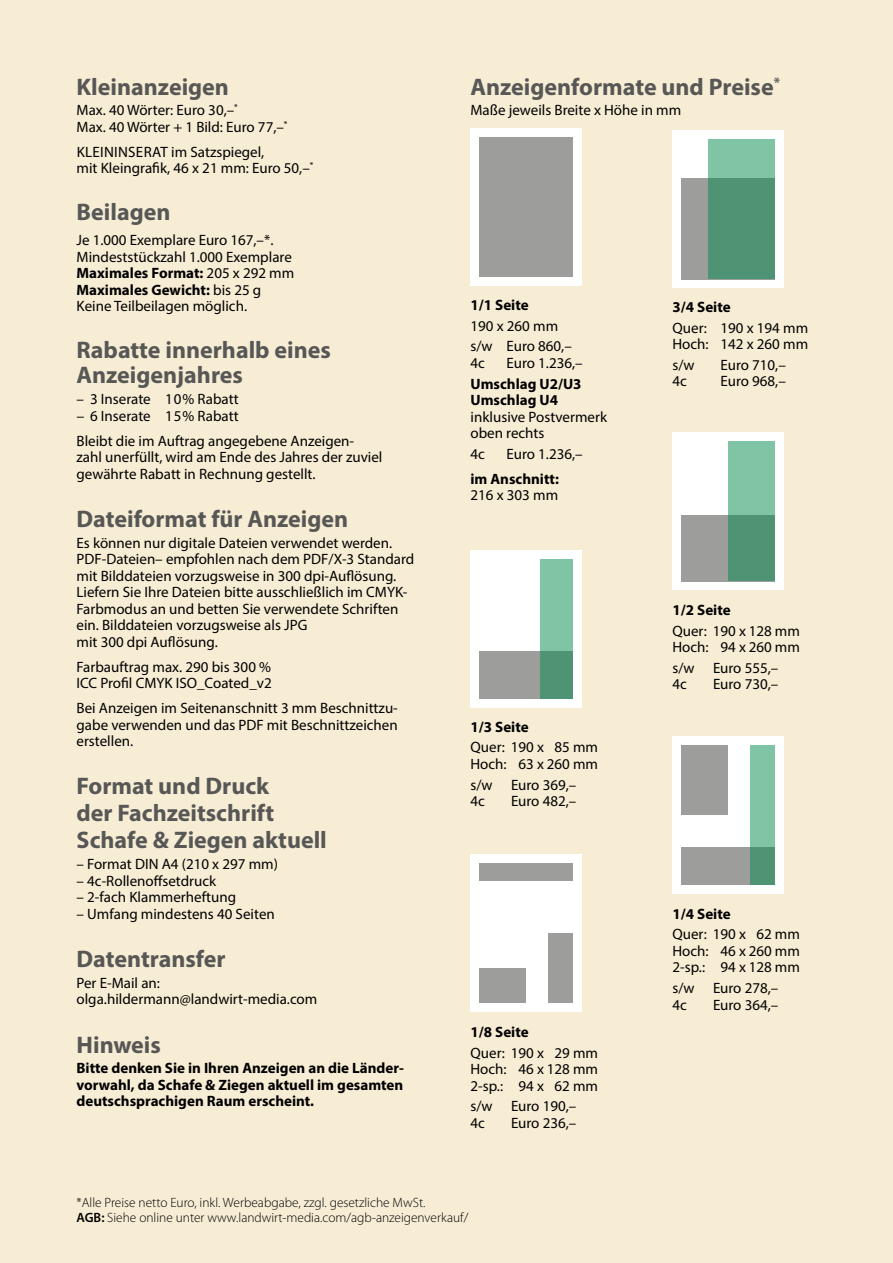
<style>
.page{position:relative;width:893px;height:1263px;background:#f7edd5}
.page>*{position:absolute;margin:0;border:0;box-sizing:border-box;transform-origin:0 0}
.t1{font:700 24px/27px "Myriad Pro";color:#575756}
.t2{font:15px/16.5px "Myriad Pro";color:#000}
.t3{font:700 15px/16.5px "Myriad Pro";color:#000;text-align:justify}
.t4{font:15px/25px "Myriad Pro";color:#000;scale:1.07 1}
.t5{font:300 13.5px/15px "Myriad Pro";color:#000}
.s1{font-weight:700}
.s2{font-weight:600}
</style>
<div class="page">
<div style="left:470px;top:128px;width:112px;height:158px;background:#fff"></div>
<div style="left:479px;top:137px;width:94px;height:140px;background:#9d9d9c"></div>
<div style="left:672px;top:131px;width:112px;height:157px;background:#fff"></div>
<div style="left:681px;top:178px;width:94px;height:101px;background:#9d9d9c"></div>
<svg style="left:708px;top:140px;width:67px;height:139px;fill:#4e9374"></svg>
<div style="left:470px;top:550px;width:112px;height:158px;background:#fff"></div>
<div style="left:479px;top:651px;width:94px;height:48px;background:#9d9d9c"></div>
<svg style="left:540px;top:559px;width:33px;height:140px;fill:#80c4a6"></svg>
<div style="left:672px;top:736px;width:112px;height:157px;background:#fff"></div>
<div style="left:681px;top:847px;width:94px;height:37px;background:#9d9d9c"></div>
<div style="left:681px;top:745px;width:47px;height:70px;background:#9d9d9c"></div>
<svg style="left:751px;top:745px;width:24px;height:139px;fill:#80c4a6"></svg>
<div style="left:470px;top:854px;width:112px;height:158px;background:#fff"></div>
<div style="left:479px;top:863px;width:94px;height:17px;background:#9d9d9c"></div>
<div style="left:479px;top:968px;width:47px;height:35px;background:#9d9d9c"></div>
<div style="left:549px;top:933px;width:24px;height:70px;background:#9d9d9c"></div>
<div style="left:672px;top:432px;width:112px;height:158px;background:#fff"></div>
<div style="left:681px;top:515px;width:94px;height:66px;background:#9d9d9c"></div>
<svg style="left:728px;top:441px;width:47px;height:140px;fill:#80c4a6"></svg>
<h1 class="t1" style="left:77px;top:72px;width:154px">Kleinanzeigen</h1>
<p class="t2" style="left:77px;top:102px;width:213px">Max. 40 Wörter: Euro 30,–<sup>*<br></sup>Max. 40 Wörter + 1 Bild: Euro 77,–<sup>*</sup></p>
<p class="t2" style="left:77px;top:143px;width:238px">KLEININSERAT im Satzspiegel,<br>mit Kleingrafik, 46 x 21 mm: Euro 50,–<sup>*</sup></p>
<h1 class="t1" style="left:77px;top:198px;width:95px">Beilagen</h1>
<p class="t2" style="left:77px;top:232px;width:219px">Je 1.000 Exemplare Euro 167,–*.<br>Mindeststückzahl 1.000 Exemplare<br><span class="s1">Maximales Format:</span> 205 x 292 mm<br><span class="s1">Maximales Gewicht:</span> bis 25 g<br>Keine Teilbeilagen möglich.</p>
<h1 class="t1" style="left:77px;top:336px;width:256px;line-height:25.5px">Rabatte innerhalb eines<br>Anzeigenjahres</h1>
<p class="t2" style="left:77px;top:391px;width:164px">– 3 Inserate 10% Rabatt</p>
<p class="t4" style="left:77px;top:403px;width:261px">– 6 Inserate 15% Rabatt<br>Bleibt die im Auftrag angegebene Anzeigen-</p>
<p class="t2" style="left:77px;top:449px;width:307px">zahl unerfüllt, wird am Ende des Jahres der zuviel gewährte Rabatt in Rechnung gestellt.</p>
<h1 class="t1" style="left:77px;top:504px;width:273px">Dateiformat für Anzeigen</h1>
<p class="t2" style="left:77px;top:534px;width:339px">Es können nur digitale Dateien verwendet werden.<br>PDF-Dateien– empfohlen nach dem PDF/X-3 Standard mit Bilddateien vorzugsweise in 300 dpi-Auflösung.<br>Liefern Sie Ihre Dateien bitte ausschließlich im CMYK-Farbmodus an und betten Sie verwendete Schriften ein. Bilddateien vorzugsweise als JPG<br>mit 300 dpi Auflösung.</p>
<p class="t2" style="left:77px;top:658px;width:197px">Farbauftrag max. 290 bis 300 %<br>ICC Profil CMYK ISO_Coated_v2</p>
<p class="t2" style="left:77px;top:700px;width:323px;text-align:justify">Bei Anzeigen im Seitenanschnitt 3 mm Beschnittzu&shy;gabe verwenden und das PDF mit Beschnittzeichen erstellen.</p>
<h1 class="t1" style="left:77px;top:772px;width:252px">Format und Druck<br>der Fachzeitschrift<br>Schafe &amp; Ziegen aktuell</h1>
<p class="t2" style="left:77px;top:856px;width:203px">– Format DIN A4 (210 x 297 mm)</p>
<p class="t2" style="left:77px;top:872px;width:141px">– 4c-Rollenoffsetdruck</p>
<p class="t2" style="left:77px;top:889px;width:161px">– 2-fach Klammerheftung</p>
<p class="t2" style="left:77px;top:905px;width:200px">– Umfang mindestens 40 Seiten</p>
<h1 class="t1" style="left:77px;top:944px;width:151px">Datentransfer</h1>
<p class="t2" style="left:77px;top:974px;width:242px">Per E-Mail an: olga.hildermann@landwirt-media.com</p>
<h1 class="t1" style="left:77px;top:1030px;width:86px">Hinweis</h1>
<p class="t3" style="left:77px;top:1059px;width:329px">Bitte denken Sie in Ihren Anzeigen an die Länder&shy;vorwahl, da Schafe &amp; Ziegen aktuell im gesamten deutschsprachigen Raum erscheint.</p>
<h1 class="t1" style="left:470px;top:72px;width:311px">Anzeigenformate und Preise<sup>*</sup></h1>
<p class="t2" style="left:470px;top:102px;width:212px">Maße jeweils Breite x Höhe in mm</p>
<p class="t3" style="left:470px;top:296px;width:60px">1/1 Seite</p>
<p class="t2" style="left:470px;top:315px;width:103px;line-height:20.7px">190 x 260 mm s/w Euro 860,–</p>
<p class="t2" style="left:470px;top:354px;width:16px">4c</p>
<p class="t2" style="left:506px;top:354px;width:78px">Euro 1.236,–</p>
<p class="t3" style="left:470px;top:375px;width:113px">Umschlag U2/U3<br>Umschlag U4</p>
<p class="t2" style="left:470px;top:408px;width:138px">inklusive Postvermerk oben rechts</p>
<p class="t2" style="left:470px;top:445px;width:16px">4c</p>
<p class="t2" style="left:506px;top:445px;width:78px">Euro 1.236,–</p>
<p class="t3" style="left:470px;top:470px;width:90px">im Anschnitt:</p>
<p class="t2" style="left:470px;top:487px;width:89px">216 x 303 mm</p>
<p class="t3" style="left:470px;top:718px;width:60px">1/3 Seite</p>
<p class="t2" style="left:470px;top:739px;width:129px">Quer: 190 x 85 mm<br>Hoch: 63 x 260 mm</p>
<p class="t2" style="left:470px;top:776px;width:107px">s/w Euro 369,–<br>4c</p>
<p class="t2" style="left:511px;top:792px;width:67px">Euro 482,–</p>
<p class="t3" style="left:470px;top:1023px;width:60px">1/8 Seite</p>
<p class="t2" style="left:470px;top:1044px;width:129px;text-align:justify">Quer: 190 x 29 mm Hoch: 46 x 128 mm 2-sp.: 94 x 62 mm</p>
<p class="t2" style="left:470px;top:1098px;width:107px">s/w Euro 190,–<br>4c</p>
<p class="t2" style="left:511px;top:1114px;width:67px">Euro 236,–</p>
<p class="t3" style="left:672px;top:298px;width:60px">3/4 Seite</p>
<p class="t2" style="left:672px;top:319px;width:137px">Quer: 190 x 194 mm<br>Hoch: 142 x 260 mm</p>
<p class="t2" style="left:672px;top:356px;width:24px">s/w</p>
<p class="t2" style="left:720px;top:356px;width:67px">Euro 710,–</p>
<p class="t2" style="left:672px;top:373px;width:16px">4c</p>
<p class="t2" style="left:720px;top:373px;width:67px">Euro 968,–</p>
<p class="t3" style="left:672px;top:601px;width:60px">1/2 Seite</p>
<p class="t2" style="left:672px;top:622px;width:129px">Quer: 190 x 128 mm<br>Hoch: 94 x 260 mm</p>
<p class="t2" style="left:672px;top:659px;width:107px">s/w Euro 555,–<br>4c</p>
<p class="t2" style="left:713px;top:676px;width:67px">Euro 730,–</p>
<p class="t3" style="left:672px;top:905px;width:60px">1/4 Seite</p>
<p class="t2" style="left:672px;top:926px;width:129px;text-align:justify">Quer: 190 x 62 mm Hoch: 46 x 260 mm 2-sp.: 94 x 128 mm</p>
<p class="t2" style="left:672px;top:980px;width:107px">s/w Euro 278,–<br>4c</p>
<p class="t2" style="left:713px;top:996px;width:67px">Euro 364,–</p>
<p class="t5" style="left:77px;top:1195px;width:393px">*Alle Preise netto Euro, inkl. Werbeabgabe, zzgl. gesetzliche MwSt.<br><span class="s2">AGB:</span> Siehe online unter www.landwirt-media.com/agb-anzeigenverkauf/</p>
</div>
